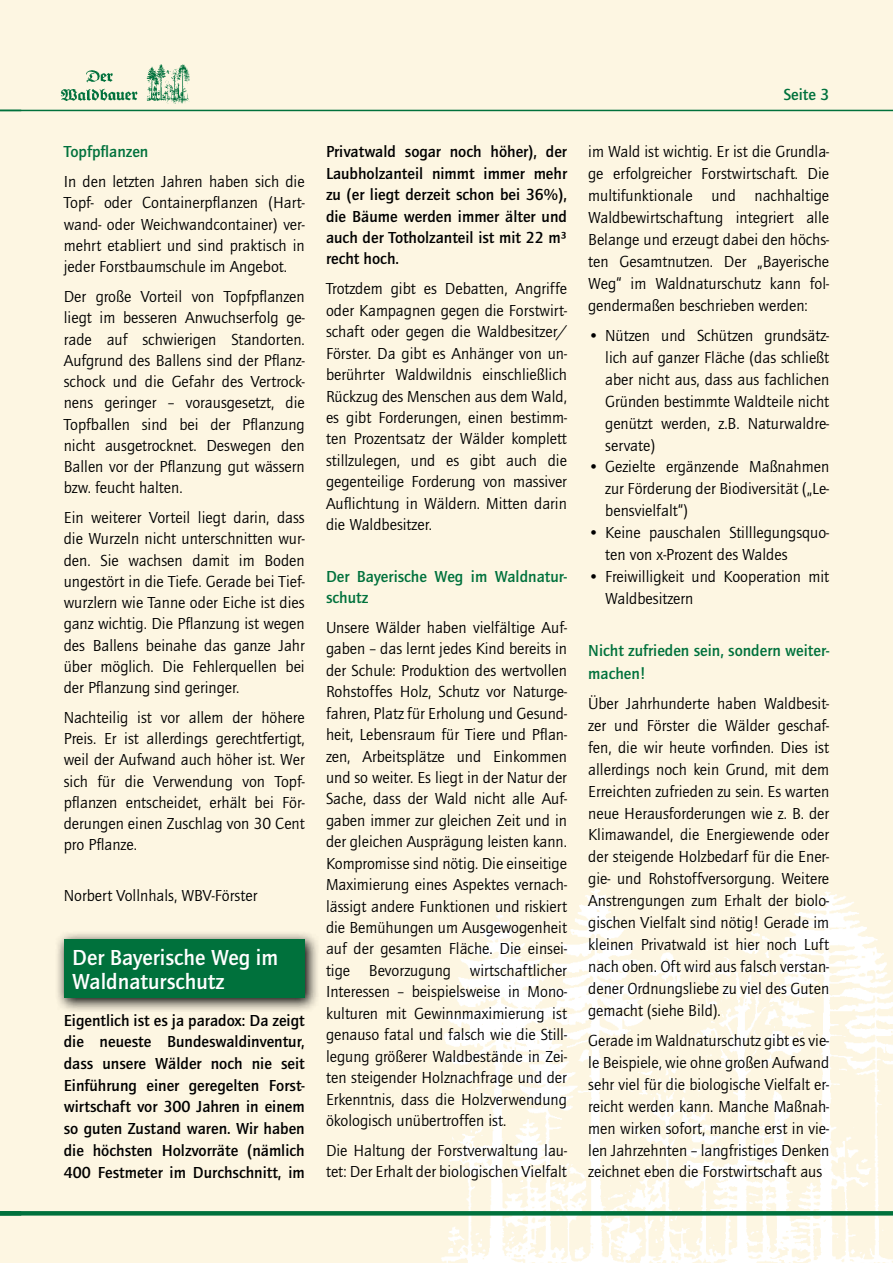
<style>
.page{position:relative;width:893px;height:1263px;background:#fdf6e2}
.page>*{position:absolute;margin:0;border:0;box-sizing:border-box;transform-origin:0 0}
.t1{font:700 22.5px/24px "Quay Itc T";color:#fff}
.t2{font:16.5px/21.9px "Quay Itc T";color:#000;text-align:justify}
.t3{font:700 16.5px/21.8px "Quay Itc T";color:#000;text-align:justify}
.t4{font:700 16.5px/22.5px "Quay Itc T";color:#00713c}
</style>
<div class="page">
<img style="left:407px;top:889px;width:486px;height:374px">
<img style="left:60px;top:64px;width:130px;height:40px">
<hr style="left:0;top:110px;width:893px;height:1px;background:#00713c">
<svg style="left:0;top:1211px;width:893px;height:4px;fill:#00713c"></svg>
<svg style="left:57px;top:933px;width:261px;height:78px"></svg>
<div style="left:64px;top:939px;width:241px;height:59px;background:#00713c"></div>
<p class="t4" style="left:64px;top:140px;width:86px">Topfpflanzen</p>
<p class="t2" style="left:64px;top:171px;width:242px;line-height:21.3px">In den letzten Jahren haben sich die Topf- oder Containerpflanzen (Hart&shy;wand- oder Weichwandcontainer) ver&shy;mehrt etabliert und sind praktisch in jeder Forstbaumschule im Angebot.</p>
<p class="t2" style="left:64px;top:286px;width:242px;line-height:21.3px">Der große Vorteil von Topfpflanzen liegt im besseren Anwuchserfolg ge&shy;rade auf schwierigen Standorten.<br>Aufgrund des Ballens sind der Pflanz&shy;schock und die Gefahr des Vertrock&shy;nens geringer – vorausgesetzt, die Topfballen sind bei der Pflanzung nicht ausgetrocknet. Deswegen den Ballen vor der Pflanzung gut wässern bzw. feucht halten.</p>
<p class="t2" style="left:64px;top:507px;width:242px;line-height:21.3px">Ein weiterer Vorteil liegt darin, dass die Wurzeln nicht unterschnitten wur&shy;den. Sie wachsen damit im Boden ungestört in die Tiefe. Gerade bei Tief&shy;wurzlern wie Tanne oder Eiche ist dies ganz wichtig. Die Pflanzung ist wegen des Ballens beinahe das ganze Jahr über möglich. Die Fehlerquellen bei der Pflanzung sind geringer.</p>
<p class="t2" style="left:64px;top:706px;width:242px;line-height:21.3px">Nachteilig ist vor allem der höhere Preis. Er ist allerdings gerechtfertigt, weil der Aufwand auch höher ist. Wer sich für die Verwendung von Topf&shy;pflanzen entscheidet, erhält bei För&shy;derungen einen Zuschlag von 30 Cent pro Pflanze.</p>
<p class="t2" style="left:64px;top:885px;width:195px">Norbert Vollnhals, WBV-Förster</p>
<h1 class="t1" style="left:72px;top:945px;width:207px">Der Bayerische Weg im<br>Waldnaturschutz</h1>
<p class="t3" style="left:64px;top:1009px;width:242px">Eigentlich ist es ja paradox: Da zeigt die neueste Bundeswaldinventur, dass unsere Wälder noch nie seit Einführung einer geregelten Forst&shy;wirtschaft vor 300 Jahren in einem so guten Zustand waren. Wir haben die höchsten Holzvorräte (nämlich 400 Festmeter im Durchschnitt, im</p>
<p class="t3" style="left:326px;top:141px;width:242px">Privatwald sogar noch höher), der Laubholzanteil nimmt immer mehr zu (er liegt derzeit schon bei 36%), die Bäume werden immer älter und auch der Totholzanteil ist mit 22 m³ recht hoch.</p>
<p class="t2" style="left:326px;top:278px;width:242px;line-height:21.5px">Trotzdem gibt es Debatten, Angriffe oder Kampagnen gegen die Forstwirt&shy;schaft oder gegen die Waldbesitzer/ Förster. Da gibt es Anhänger von un&shy;berührter Waldwildnis einschließlich Rückzug des Menschen aus dem Wald, es gibt Forderungen, einen bestimm&shy;ten Prozentsatz der Wälder komplett stillzulegen, und es gibt auch die gegenteilige Forderung von massiver Auflichtung in Wäldern. Mitten darin die Waldbesitzer.</p>
<p class="t4" style="left:326px;top:565px;width:242px;line-height:21.5px">Der Bayerische Weg im Waldnatur&shy;schutz</p>
<p class="t2" style="left:326px;top:616px;width:242px;line-height:21.5px">Unsere Wälder haben vielfältige Auf&shy;gaben – das lernt jedes Kind bereits in der Schule: Produktion des wertvollen Rohstoffes Holz, Schutz vor Naturge&shy;fahren, Platz für Erholung und Gesund&shy;heit, Lebensraum für Tiere und Pflan&shy;zen, Arbeitsplätze und Einkommen und so weiter. Es liegt in der Natur der Sache, dass der Wald nicht alle Auf&shy;gaben immer zur gleichen Zeit und in der gleichen Ausprägung leisten kann.<br>Kompromisse sind nötig. Die einseitige Maximierung eines Aspektes vernach&shy;lässigt andere Funktionen und riskiert die Bemühungen um Ausgewogenheit auf der gesamten Fläche. Die einsei&shy;tige Bevorzugung wirtschaftlicher Interessen – beispielsweise in Mono&shy;kulturen mit Gewinnmaximierung ist genauso fatal und falsch wie die Still&shy;legung größerer Waldbestände in Zei&shy;ten steigender Holznachfrage und der Erkenntnis, dass die Holzverwendung ökologisch unübertroffen ist.</p>
<p class="t2" style="left:326px;top:1139px;width:242px;line-height:21.5px">Die Haltung der Forstverwaltung lau&shy;tet: Der Erhalt der biologischen Vielfalt</p>
<p class="t4" style="left:783px;top:83px;width:47px">Seite 3</p>
<p class="t2" style="left:588px;top:141px;width:242px">im Wald ist wichtig. Er ist die Grundla&shy;ge erfolgreicher Forstwirtschaft. Die multifunktionale und nachhaltige Waldbewirtschaftung integriert alle Belange und erzeugt dabei den höchs&shy;ten Gesamtnutzen. Der „Bayerische Weg“ im Waldnaturschutz kann fol&shy;gendermaßen beschrieben werden:</p>
<p class="t2" style="left:605px;top:324px;width:225px;text-indent:-17px">• Nützen und Schützen grundsätz&shy;lich auf ganzer Fläche (das schließt aber nicht aus, dass aus fachlichen Gründen bestimmte Waldteile nicht genützt werden, z.B. Naturwaldre&shy;servate)</p>
<p class="t2" style="left:605px;top:456px;width:225px;text-indent:-17px">• Gezielte ergänzende Maßnahmen zur Förderung der Biodiversität („Le&shy;bensvielfalt“)</p>
<p class="t2" style="left:605px;top:521px;width:225px;text-indent:-17px">• Keine pauschalen Stilllegungsquo&shy;ten von x-Prozent des Waldes</p>
<p class="t2" style="left:605px;top:565px;width:225px;text-indent:-17px">• Freiwilligkeit und Kooperation mit<br>Waldbesitzern</p>
<p class="t4" style="left:588px;top:639px;width:242px">Nicht zufrieden sein, sondern weiter&shy;machen!</p>
<p class="t2" style="left:588px;top:692px;width:242px">Über Jahrhunderte haben Waldbesit&shy;zer und Förster die Wälder geschaf&shy;fen, die wir heute vorfinden. Dies ist allerdings noch kein Grund, mit dem Erreichten zufrieden zu sein. Es warten neue Herausforderungen wie z. B. der Klimawandel, die Energiewende oder der steigende Holzbedarf für die Ener&shy;gie- und Rohstoffversorgung. Weitere Anstrengungen zum Erhalt der biolo&shy;gischen Vielfalt sind nötig! Gerade im kleinen Privatwald ist hier noch Luft nach oben. Oft wird aus falsch verstan&shy;dener Ordnungsliebe zu viel des Guten gemacht (siehe Bild).</p>
<p class="t2" style="left:588px;top:1029px;width:242px">Gerade im Waldnaturschutz gibt es vie&shy;le Beispiele, wie ohne großen Aufwand sehr viel für die biologische Vielfalt er&shy;reicht werden kann. Manche Maßnah&shy;men wirken sofort, manche erst in vie&shy;len Jahrzehnten – langfristiges Denken zeichnet eben die Forstwirtschaft aus</p>
</div>
